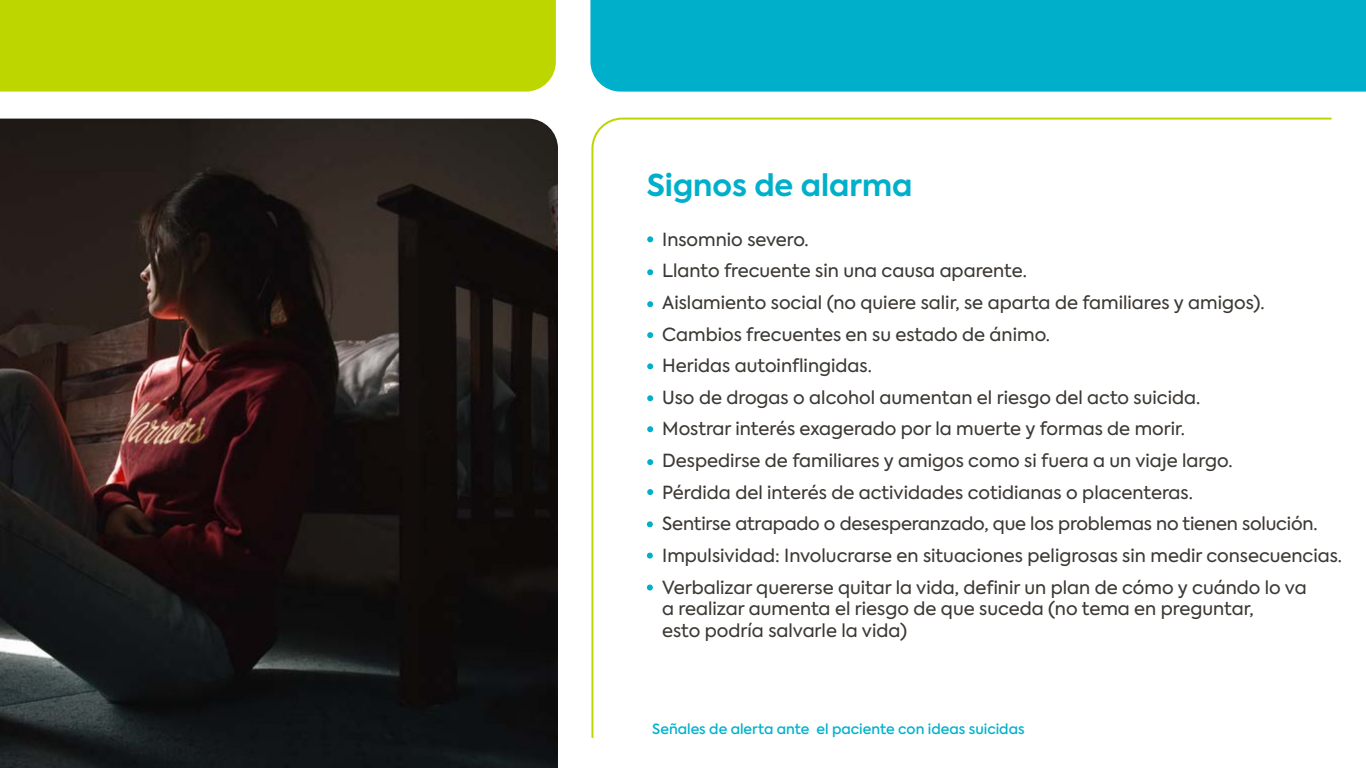
<style>
.page{position:relative;width:1366px;height:768px;background:#fff}
.page>*{position:absolute;margin:0;border:0;box-sizing:border-box;transform-origin:0 0}
.t1{font:700 30px "Axiforma";color:#00b0ca}
.t2{font:18px/31.6px "Axiforma";color:#3d3935}
.t3{font:500 14px "Axiforma";color:#00b1cd}
</style>
<div class="page">
<svg style="left:591px;top:117px;width:741px;height:622px"></svg>
<div style="left:0;top:0;width:556px;height:92px;background:#bed600"></div>
<div style="left:590px;top:0;width:776px;height:92px;background:#00b0ca"></div>
<img style="left:0;top:119px;width:558px;height:649px">
<svg style="left:647px;top:236px;width:6px;height:6px"></svg>
<svg style="left:647px;top:269px;width:6px;height:6px"></svg>
<svg style="left:647px;top:301px;width:6px;height:6px"></svg>
<svg style="left:647px;top:332px;width:6px;height:6px"></svg>
<svg style="left:647px;top:363px;width:6px;height:6px"></svg>
<svg style="left:647px;top:395px;width:6px;height:6px"></svg>
<svg style="left:647px;top:426px;width:6px;height:6px"></svg>
<svg style="left:647px;top:459px;width:6px;height:6px"></svg>
<svg style="left:647px;top:489px;width:6px;height:6px"></svg>
<svg style="left:647px;top:521px;width:6px;height:6px"></svg>
<svg style="left:647px;top:553px;width:6px;height:6px"></svg>
<svg style="left:647px;top:585px;width:6px;height:6px"></svg>
<h1 class="t1" style="left:647px;top:164px;width:267px">Signos de alarma</h1>
<p class="t2" style="left:662px;top:224px;width:681px">Insomnio severo.<br>Llanto frecuente sin una causa aparente.<br>Aislamiento social (no quiere salir, se aparta de familiares y amigos).<br>Cambios frecuentes en su estado de ánimo.<br>Heridas autoinflingidas.<br>Uso de drogas o alcohol aumentan el riesgo del acto suicida.<br>Mostrar interés exagerado por la muerte y formas de morir.<br>Despedirse de familiares y amigos como si fuera a un viaje largo.<br>Pérdida del interés de actividades cotidianas o placenteras.<br>Sentirse atrapado o desesperanzado, que los problemas no tienen solución.<br>Impulsividad: Involucrarse en situaciones peligrosas sin medir consecuencias.<br>Verbalizar quererse quitar la vida, definir un plan de cómo y cuándo lo va</p>
<p class="t2" style="left:662px;top:598px;width:593px;line-height:21.6px">a realizar aumenta el riesgo de que suceda (no tema en preguntar, esto podría salvarle la vida)</p>
<p class="t3" style="left:652px;top:719px;width:374px">Señales de alerta ante el paciente con ideas suicidas</p>
</div>
